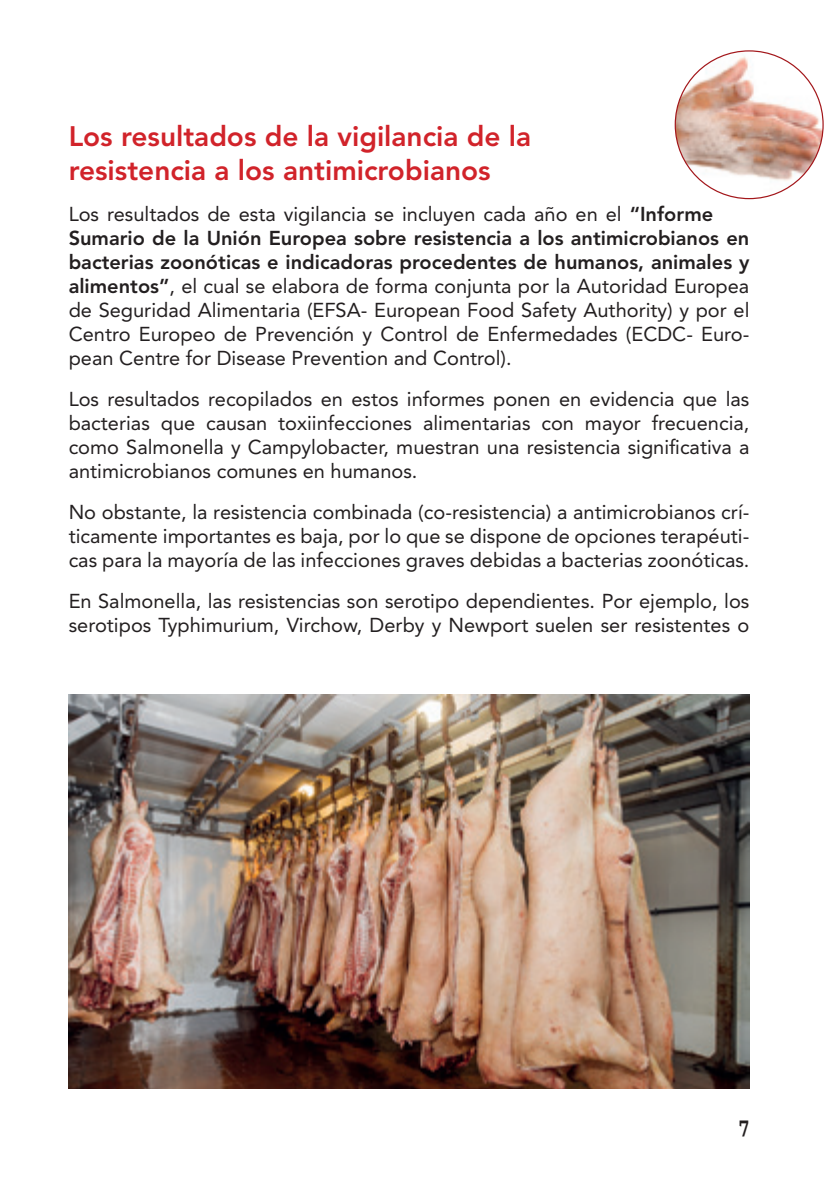
<style>
.page{position:relative;width:840px;height:1191px;background:#fff}
.page>*{position:absolute;margin:0;border:0;box-sizing:border-box;transform-origin:0 0}
.t1{font:500 30px "Bank Gothic";color:#231f20;scale:.5 1}
.t2{font:800 28px/33.6px "Avenir LT Std";color:#d1232a}
.t3{font:20px/24px "Avenir LT Std";color:#231f20}
.s1{font-weight:800}
</style>
<div class="page">
<img style="left:68px;top:694px;width:680px;height:395px">
<img style="left:675px;top:51px;width:147px;height:148px;border-radius:74px">
<h2 class="t2" style="left:69px;top:119px;width:464px">Los resultados de la vigilancia de la resistencia a los antimicrobianos</h2>
<p class="t3" style="left:69px;top:202px;width:682px">Los resultados de esta vigilancia se incluyen cada año en el <span class="s1">“Informe Sumario de la Unión Europea sobre resistencia a los antimicrobianos en bacterias zoonóticas e indicadoras procedentes de humanos, animales y alimentos”</span>, el cual se elabora de forma conjunta por la Autoridad Europea de Seguridad Alimentaria (EFSA- European Food Safety Authority) y por el Centro Europeo de Prevención y Control de Enfermedades (ECDC- Euro&shy;pean Centre for Disease Prevention and Control).</p>
<p class="t3" style="left:69px;top:387px;width:682px;text-align:justify">Los resultados recopilados en estos informes ponen en evidencia que las bacterias que causan toxiinfecciones alimentarias con mayor frecuencia, como Salmonella y Campylobacter, muestran una resistencia significativa a antimicrobianos comunes en humanos.</p>
<p class="t3" style="left:69px;top:500px;width:682px;text-align:justify">No obstante, la resistencia combinada (co-resistencia) a antimicrobianos crí&shy;ticamente importantes es baja, por lo que se dispone de opciones terapéuti&shy;cas para la mayoría de las infecciones graves debidas a bacterias zoonóticas.</p>
<p class="t3" style="left:69px;top:589px;width:682px">En Salmonella, las resistencias son serotipo dependientes. Por ejemplo, los serotipos Typhimurium, Virchow, Derby y Newport suelen ser resistentes o</p>
<h1 class="t1" style="left:737px;top:1104px;width:25px">7</h1>
</div>
